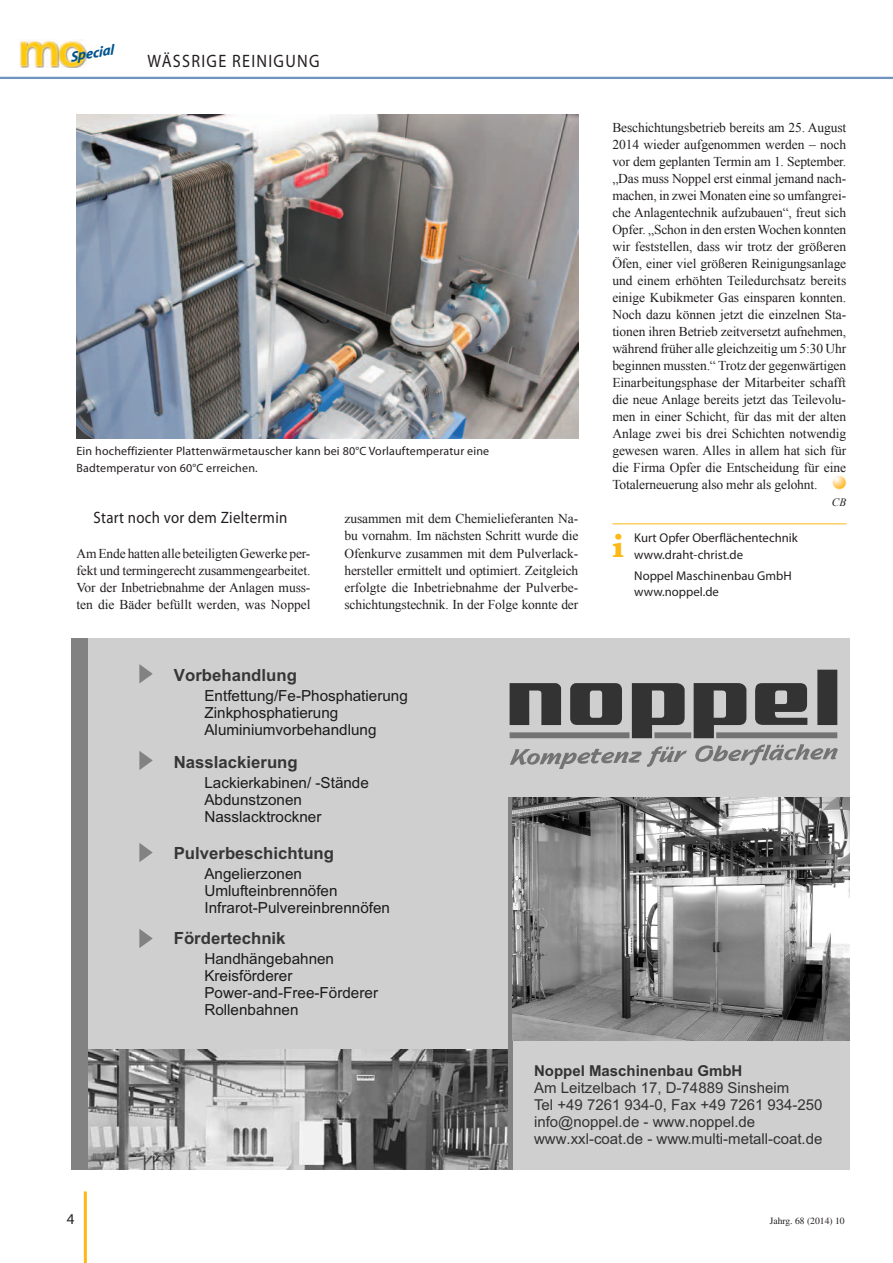
<style>
.page{position:relative;width:893px;height:1263px;background:#fff}
.page>*{position:absolute;margin:0;border:0;box-sizing:border-box;transform-origin:0 0}
.t1{font:700 34.65px "Baskerville";color:#fcb814}
.t2{font:18px "Myriad Pro";letter-spacing:.08em;color:#231f20;scale:.9 1}
.t3{font:700 16.8px "Arial";color:#363636}
.t4{font:16.5px "Myriad Pro";letter-spacing:.02em;color:#231f20;scale:.9 1}
.t5{font:15.3px/17.1px "Arial";color:#1c1c1c}
.t6{font:15px/16.8px "Arial";color:#333}
.t7{font:700 15px "Arial";color:#333}
.t8{font:15px "Myriad Pro";color:#231f20}
.t9{font:italic 700 14.55px "Myriad";color:#00548e}
.t10{font:13.5px/17px "Times New Roman";letter-spacing:-.01em;color:#231f20;text-align:justify}
.t11{font:12.75px/16.5px "Myriad Pro";color:#231f20}
.t12{font:12px/17.1px "Myriad Pro";letter-spacing:.015em;color:#231f20}
.t13{font:italic 11.25px "Times New Roman";color:#231f20}
.t14{font:9.6px "Times";color:#231f20}
</style>
<div class="page">
<hr style="left:84px;top:1191px;width:3px;height:72px;background:#fcb814">
<hr style="left:0;top:77px;width:893px;height:2px;background:#6d93be">
<img style="left:20px;top:40px;width:66px;height:28px">
<hr style="left:612px;top:523px;width:234px;height:1px;background:#fcb814">
<img style="left:77px;top:115px;width:501px;height:323px">
<div style="left:71px;top:638px;width:778px;height:531px;background:#cfcfcf"></div>
<img style="left:87px;top:1049px;width:422px;height:120px">
<hr style="left:509px;top:797px;width:4px;height:372px;background:#828282">
<svg style="left:139px;top:664px;width:14px;height:19px"></svg>
<svg style="left:139px;top:751px;width:14px;height:19px"></svg>
<svg style="left:139px;top:843px;width:14px;height:19px"></svg>
<svg style="left:139px;top:929px;width:14px;height:19px"></svg>
<div style="left:71px;top:638px;width:16px;height:531px;background:#828282"></div>
<svg style="left:510px;top:683px;width:51px;height:42px"></svg>
<svg style="left:570px;top:683px;width:52px;height:42px"></svg>
<svg style="left:632px;top:683px;width:53px;height:55px"></svg>
<svg style="left:694px;top:683px;width:52px;height:55px"></svg>
<svg style="left:755px;top:683px;width:52px;height:42px;background:#4f4f4f"></svg>
<div style="left:817px;top:670px;width:20px;height:55px;background:#333"></div>
<div style="left:510px;top:732px;width:119px;height:6px;background:#737373"></div>
<div style="left:654px;top:732px;width:37px;height:6px;background:#737373"></div>
<div style="left:716px;top:732px;width:121px;height:6px;background:#737373"></div>
<svg style="left:510px;top:744px;width:328px;height:25px"></svg>
<img style="left:513px;top:797px;width:336px;height:243px">
<img style="left:832px;top:475px;width:14px;height:14px">
<p class="t9" style="left:69px;top:50px;width:46px;rotate:-10deg">Special</p>
<h2 class="t2" style="left:148px;top:49px;width:193px">Wässrige reinigung</h2>
<p class="t12" style="left:77px;top:443px;width:414px">Ein hocheffizienter Plattenwärmetauscher kann bei 80°C Vorlauftemperatur eine<br>Badtemperatur von 60°C erreichen.</p>
<p class="t4" style="left:94px;top:508px;width:217px">Start noch vor dem Zieltermin</p>
<p class="t10" style="left:77px;top:544px;width:235px">Am Ende hatten alle beteiligten Gewerke per&shy;fekt und termingerecht zusammengearbeitet.<br>Vor der Inbetriebnahme der Anlagen muss&shy;ten die Bäder befüllt werden, was Noppel</p>
<p class="t3" style="left:174px;top:664px;width:125px">Vorbehandlung</p>
<p class="t10" style="left:344px;top:510px;width:235px">zusammen mit dem Chemielieferanten Na&shy;bu vornahm. Im nächsten Schritt wurde die Ofenkurve zusammen mit dem Pulverlack&shy;hersteller ermittelt und optimiert. Zeitgleich erfolgte die Inbetriebnahme der Pulverbe&shy;schichtungstechnik. In der Folge konnte der</p>
<p class="t5" style="left:204px;top:688px;width:205px">Entfettung/Fe-Phosphatierung<br>Zinkphosphatierung<br>Aluminiumvorbehandlung</p>
<p class="t5" style="left:204px;top:775px;width:166px">Lackierkabinen/ -Stände<br>Abdunstzonen<br>Nasslacktrockner</p>
<p class="t3" style="left:174px;top:751px;width:125px">Nasslackierung</p>
<p class="t3" style="left:174px;top:842px;width:162px">Pulverbeschichtung</p>
<p class="t5" style="left:204px;top:866px;width:187px">Angelierzonen<br>Umlufteinbrennöfen<br>Infrarot-Pulvereinbrennöfen</p>
<p class="t3" style="left:174px;top:927px;width:113px">Fördertechnik</p>
<p class="t5" style="left:204px;top:952px;width:175px">Handhängebahnen<br>Kreisförderer<br>Power-and-Free-Förderer<br>Rollenbahnen</p>
<p class="t10" style="left:612px;top:119px;width:235px">Beschichtungsbetrieb bereits am 25. August 2014 wieder aufgenommen werden – noch vor dem geplanten Termin am 1. September. „Das muss Noppel erst einmal jemand nach&shy;machen, in zwei Monaten eine so umfangrei&shy;che Anlagentechnik aufzubauen“, freut sich Opfer. „Schon in den ersten Wochen konnten wir feststellen, dass wir trotz der größeren Öfen, einer viel größeren Reinigungsanlage und einem erhöhten Teiledurchsatz bereits einige Kubikmeter Gas einsparen konnten.<br>Noch dazu können jetzt die einzelnen Sta&shy;tionen ihren Betrieb zeitversetzt aufnehmen, während früher alle gleichzeitig um 5:30 Uhr beginnen mussten.“ Trotz der gegenwärtigen Einarbeitungsphase der Mitarbeiter schafft die neue Anlage bereits jetzt das Teilevolu&shy;men in einer Schicht, für das mit der alten Anlage zwei bis drei Schichten notwendig gewesen waren. Alles in allem hat sich für die Firma Opfer die Entscheidung für eine Totalerneuerung also mehr als gelohnt.</p>
<p class="t13" style="left:832px;top:495px;width:16px">CB</p>
<h1 class="t1" style="left:613px;top:525px;width:13px">i</h1>
<p class="t11" style="left:634px;top:530px;width:165px">Kurt Opfer Oberflächentechnik www.draht-christ.de</p>
<p class="t11" style="left:634px;top:567px;width:159px">Noppel Maschinenbau GmbH www.noppel.de</p>
<p class="t7" style="left:534px;top:1061px;width:210px">Noppel Maschinenbau GmbH</p>
<p class="t6" style="left:534px;top:1081px;width:290px">Am Leitzelbach 17, D-74889 Sinsheim<br>Tel +49 7261 934-0, Fax +49 7261 934-250 info@noppel.de - www.noppel.de www.xxl-coat.de - www.multi-metall-coat.de</p>
<p class="t8" style="left:67px;top:1210px;width:9px">4</p>
<p class="t14" style="left:770px;top:1215px;width:77px">Jahrg. 68 (2014) 10</p>
</div>
